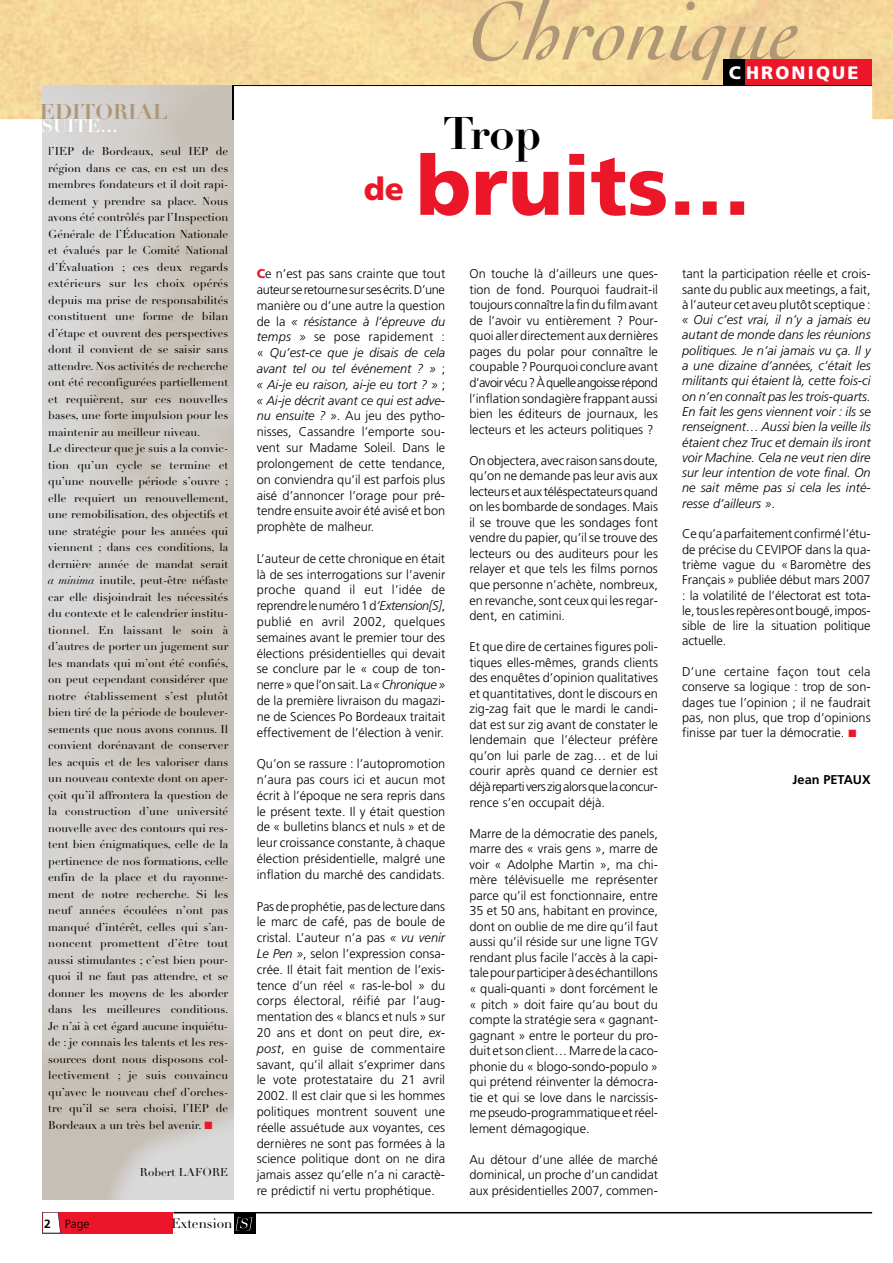
<style>
.page{position:relative;width:893px;height:1263px;background:#fff}
.page>*{position:absolute;margin:0;border:0;box-sizing:border-box;transform-origin:0 0}
.t1{font:italic 87.15px "Cochin";color:#ad9776}
.t2{font:900 82.5px "Frutiger";color:#ec1629}
.t3{font:700 45px "Didot LH";color:#000}
.t4{font:900 31.5px "Frutiger";color:#ec1629}
.t5{font:700 21px "Didot LH";color:#ad9776}
.t6{font:900 18px "Frutiger";letter-spacing:.12em;color:#fff}
.t7{font:700 18px "Didot LH";color:#fff}
.t8{font:13.5px "Didot LH";color:#000}
.t9{font:300 12.75px/15.8px "Frutiger";color:#000;text-align:justify}
.t10{font:italic 300 12.75px/15.3px "Frutiger";color:#000;text-align:justify}
.t11{font:700 12.75px "Frutiger";color:#000}
.t12{font:300 12px "Frutiger";color:#000}
.t13{font:11.25px/16.5px "Didot LH";color:#000}
.s1{font-style:italic}
.s2{color:#ec1629}
.s3{font-weight:700}
.s4{font-weight:900;color:#ec1629}
.s5{font-style:normal}
</style>
<div class="page">
<img style="left:0;top:0;width:892px;height:119px">
<img style="left:43px;top:85px;width:191px;height:1114px">
<hr style="left:232px;top:85px;width:2px;height:34px;background:#000">
<hr style="left:232px;top:85px;width:640px;height:1px;background:#000">
<hr style="left:173px;top:1212px;width:699px;height:1px;background:#000">
<div style="left:234px;top:1212px;width:21px;height:21px;background:#000"></div>
<svg style="left:235px;top:1217px;width:17px;height:13px"></svg>
<div style="left:43px;top:1212px;width:130px;height:21px;background:#ec1629"></div>
<svg style="left:43px;top:1212px;width:18px;height:21px"></svg>
<div style="left:744px;top:60px;width:128px;height:25px;background:#ec1629"></div>
<div style="left:723px;top:60px;width:21px;height:25px;background:#000"></div>
<h3 class="t5" style="left:40px;top:104px;width:129px">EDITORIAL</h3>
<h3 class="t7" style="left:41px;top:119px;width:78px">SUITE…</h3>
<p class="t13" style="left:48px;top:145px;width:181px">l’IEP de Bordeaux, seul IEP de région dans ce cas, en est un des membres fondateurs et il doit rapi&shy;dement y prendre sa place. Nous avons été contrôlés par l’Inspection Générale de l’Éducation Nationale et évalués par le Comité National d’Évaluation ; ces deux regards extérieurs sur les choix opérés depuis ma prise de responsabilités constituent une forme de bilan d’étape et ouvrent des perspectives dont il convient de se saisir sans attendre. Nos activités de recherche ont été reconfigurées partiellement et requièrent, sur ces nouvelles bases, une forte impulsion pour les maintenir au meilleur niveau.<br>Le directeur que je suis a la convic&shy;tion qu’un cycle se termine et qu’une nouvelle période s’ouvre ; elle requiert un renouvellement, une remobilisation, des objectifs et une stratégie pour les années qui viennent ; dans ces conditions, la dernière année de mandat serait <span class="s1">a minima</span> inutile, peut-être néfaste car elle disjoindrait les nécessités du contexte et le calendrier institu&shy;tionnel. En laissant le soin à d’autres de porter un jugement sur les mandats qui m’ont été confiés, on peut cependant considérer que notre établissement s’est plutôt bien tiré de la période de boulever&shy;sements que nous avons connus. Il convient dorénavant de conserver les acquis et de les valoriser dans un nouveau contexte dont on aper&shy;çoit qu’il affrontera la question de la construction d’une université nouvelle avec des contours qui res&shy;tent bien énigmatiques, celle de la pertinence de nos formations, celle enfin de la place et du rayonne&shy;ment de notre recherche. Si les neuf années écoulées n’ont pas manqué d’intérêt, celles qui s’an&shy;noncent promettent d’être tout aussi stimulantes ; c’est bien pour&shy;quoi il ne faut pas attendre, et se donner les moyens de les aborder dans les meilleures conditions.<br>Je n’ai à cet égard aucune inquiétu&shy;de : je connais les talents et les res&shy;sources dont nous disposons col&shy;lectivement ; je suis convaincu qu’avec le nouveau chef d’orches&shy;tre qu’il se sera choisi, l’IEP de Bordeaux a un très bel avenir. <span class="s2">■</span></p>
<p class="t13" style="left:140px;top:1165px;width:90px">Robert LAFORE</p>
<p class="t12" style="left:44px;top:1219px;width:47px"><span class="s3">2</span> Page</p>
<p class="t8" style="left:171px;top:1218px;width:62px">Extension</p>
<h3 class="t4" style="left:363px;top:176px;width:42px">de</h3>
<h1 class="t1" style="left:468px;top:-3px;width:334px">Chronique</h1>
<h3 class="t6" style="left:729px;top:65px;width:131px">C HRONIQUE</h3>
<h3 class="t3" style="left:443px;top:117px;width:100px">Trop</h3>
<h2 class="t2" style="left:416px;top:153px;width:336px">bruits…</h2>
<p class="t9" style="left:257px;top:267px;width:190px"><span class="s4">C</span>e n’est pas sans crainte que tout auteur se retourne sur ses écrits. D’une manière ou d’une autre la question de la <span class="s1">« résistance à l’épreuve du temps »</span> se pose rapidement : « <span class="s1">Qu’est-ce que je disais de cela avant tel ou tel événement ? »</span> ; <span class="s1">« Ai-je eu raison, ai-je eu tort ? »</span> ; <span class="s1">« Ai-je décrit avant ce qui est adve&shy;nu ensuite ? »</span>. Au jeu des pytho&shy;nisses, Cassandre l’emporte sou&shy;vent sur Madame Soleil. Dans le prolongement de cette tendance, on conviendra qu’il est parfois plus aisé d’annoncer l’orage pour pré&shy;tendre ensuite avoir été avisé et bon prophète de malheur.</p>
<p class="t9" style="left:257px;top:551px;width:190px">L’auteur de cette chronique en était là de ses interrogations sur l’avenir proche quand il eut l’idée de reprendre le numéro 1 d<span class="s1">’Extension[S]</span>, publié en avril 2002, quelques semaines avant le premier tour des élections présidentielles qui devait se conclure par le « coup de ton&shy;nerre » que l’on sait. La <span class="s1">« Chronique » </span>de la première livraison du magazi&shy;ne de Sciences Po Bordeaux traitait effectivement de l’élection à venir.</p>
<p class="t9" style="left:257px;top:757px;width:190px">Qu’on se rassure : l’autopromotion n’aura pas cours ici et aucun mot écrit à l’époque ne sera repris dans le présent texte. Il y était question de « bulletins blancs et nuls » et de leur croissance constante, à chaque élection présidentielle, malgré une inflation du marché des candidats.</p>
<p class="t9" style="left:257px;top:899px;width:190px">Pas de prophétie, pas de lecture dans le marc de café, pas de boule de cristal. L’auteur n’a pas <span class="s1">« vu venir Le Pen »</span>, selon l’expression consa&shy;crée. Il était fait mention de l’exis&shy;tence d’un réel « ras-le-bol » du corps électoral, réifié par l’aug&shy;mentation des « blancs et nuls » sur 20 ans et dont on peut dire, <span class="s1">ex&shy;post</span>, en guise de commentaire savant, qu’il allait s’exprimer dans le vote protestataire du 21 avril 2002. Il est clair que si les hommes politiques montrent souvent une réelle assuétude aux voyantes, ces dernières ne sont pas formées à la science politique dont on ne dira jamais assez qu’elle n’a ni caractè&shy;re prédictif ni vertu prophétique.</p>
<p class="t9" style="left:469px;top:267px;width:190px">On touche là d’ailleurs une ques&shy;tion de fond. Pourquoi faudrait-il toujours connaître la fin du film avant de l’avoir vu entièrement ? Pour&shy;quoi aller directement aux dernières pages du polar pour connaître le coupable ? Pourquoi conclure avant d’avoir vécu ? Àquelle angoisse répond l’inflation sondagière frappant aussi bien les éditeurs de journaux, les lecteurs et les acteurs politiques ?</p>
<p class="t9" style="left:469px;top:453px;width:190px">On objectera, avec raison sans doute, qu’on ne demande pas leur avis aux lecteurs et aux téléspectateurs quand on les bombarde de sondages. Mais il se trouve que les sondages font vendre du papier, qu’il se trouve des lecteurs ou des auditeurs pour les relayer et que tels les films pornos que personne n’achète, nombreux, en revanche, sont ceux qui les regar&shy;dent, en catimini.</p>
<p class="t9" style="left:469px;top:640px;width:190px">Et que dire de certaines figures poli&shy;tiques elles-mêmes, grands clients des enquêtes d’opinion qualitatives et quantitatives, dont le discours en zig-zag fait que le mardi le candi&shy;dat est sur zig avant de constater le lendemain que l’électeur préfère qu’on lui parle de zag… et de lui courir après quand ce dernier est déjà reparti vers zig alors que la concur&shy;rence s’en occupait déjà.</p>
<p class="t9" style="left:469px;top:826px;width:190px">Marre de la démocratie des panels, marre des « vrais gens », marre de voir « Adolphe Martin », ma chi&shy;mère télévisuelle me représenter parce qu’il est fonctionnaire, entre 35 et 50 ans, habitant en province, dont on oublie de me dire qu’il faut aussi qu’il réside sur une ligne TGV rendant plus facile l’accès à la capi&shy;tale pour participer à des échantillons « quali-quanti » dont forcément le « pitch » doit faire qu’au bout du compte la stratégie sera « gagnant&shy;gagnant » entre le porteur du pro&shy;duit et son client… Marre de la caco&shy;phonie du « blogo-sondo-populo » qui prétend réinventer la démocra&shy;tie et qui se love dans le narcissis&shy;me pseudo-programmatique et réel&shy;lement démagogique.</p>
<p class="t9" style="left:469px;top:1153px;width:190px">Au détour d’une allée de marché dominical, un proche d’un candidat aux présidentielles 2007, commen-</p>
<p class="t9" style="left:682px;top:267px;width:190px;line-height:15.3px">tant la participation réelle et crois&shy;sante du public aux meetings, a fait, à l’auteur cet aveu plutôt sceptique :</p>
<p class="t10" style="left:682px;top:313px;width:190px">« Oui c’est vrai, il n’y a jamais eu autant de monde dans les réunions politiques. Je n’ai jamais vu ça. Il y a une dizaine d’années, c’était les militants qui étaient là, cette fois-ci on n’en connaît pas les trois-quarts.<br>En fait les gens viennent voir : ils se renseignent… Aussi bien la veille ils étaient chez Truc et demain ils iront voir Machine. Cela ne veut rien dire sur leur intention de vote final. On ne sait même pas si cela les inté&shy;resse d’ailleurs »<span class="s5">.</span></p>
<p class="t9" style="left:682px;top:527px;width:190px;line-height:15.3px">Ce qu’a parfaitement confirmé l’étu&shy;de précise du CEVIPOF dans la qua&shy;trième vague du « Baromètre des Français » publiée début mars 2007 : la volatilité de l’électorat est tota&shy;le, tous les repères ont bougé, impos&shy;sible de lire la situation politique actuelle.</p>
<p class="t9" style="left:682px;top:665px;width:190px;line-height:15.3px">D’une certaine façon tout cela conserve sa logique : trop de son&shy;dages tue l’opinion ; il ne faudrait pas, non plus, que trop d’opinions finisse par tuer la démocratie. <span class="s2">■</span></p>
<p class="t11" style="left:792px;top:775px;width:79px">Jean PETAUX</p>
</div>
